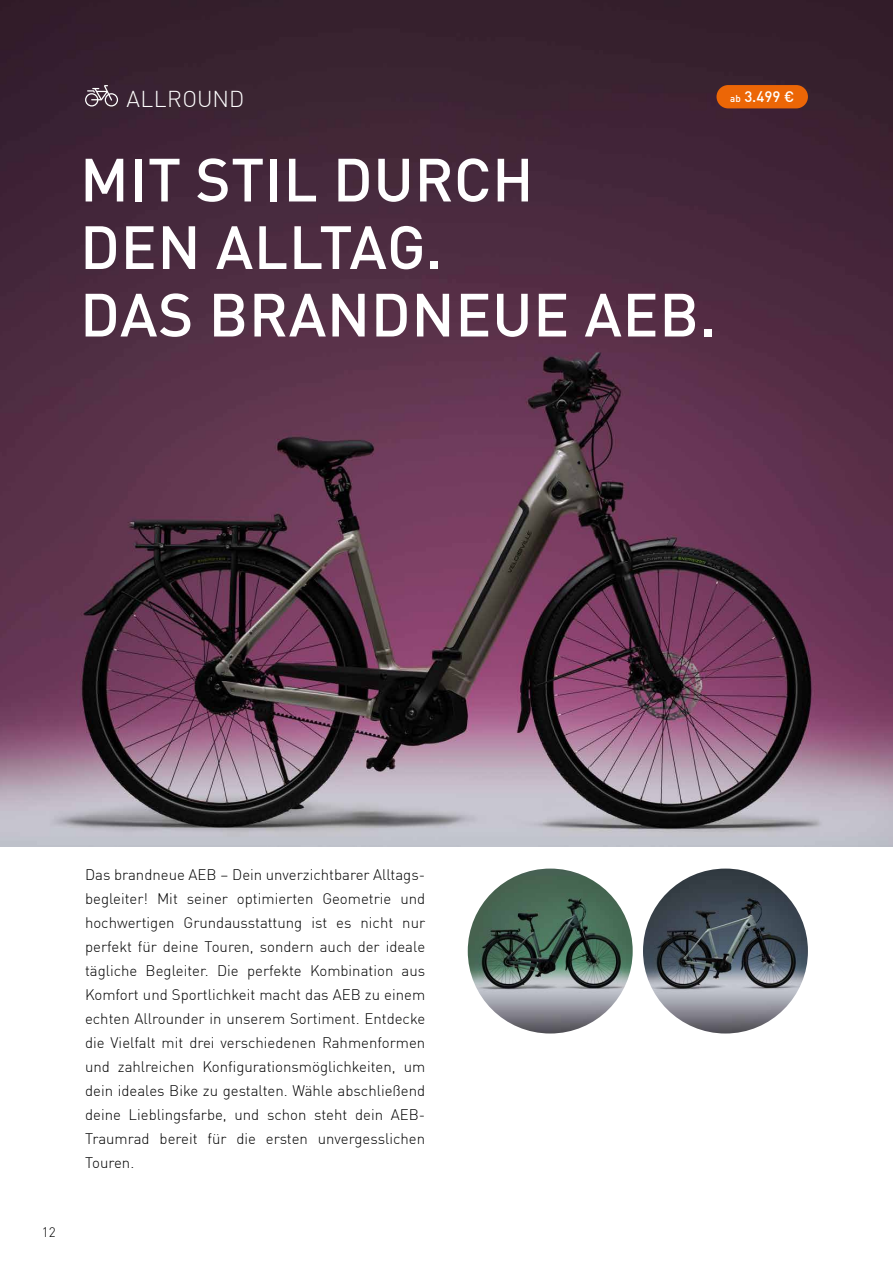
<style>
.page{position:relative;width:893px;height:1263px;background:#fff}
.page>*{position:absolute;margin:0;border:0;box-sizing:border-box;transform-origin:0 0}
.t1{font:500 60px/67.5px "FFDIN Profor IIC";letter-spacing:.01em;color:#fff}
.t2{font:300 22.5px "FFDIN Profor IIC";letter-spacing:.01em;color:#fff}
.t3{font:300 15px/24px "FFDIN Profor IIC";color:#000;text-align:justify}
.t4{font:500 15px "FFDIN Profor IIC";color:#fff}
.t5{font:300 13.5px "FFDIN Profor IIC";color:#000}
.s1{font-size:9.75px}
</style>
<div class="page">
<img style="left:0;top:0;width:893px;height:846px">
<svg style="left:85px;top:85px;width:33px;height:22px"></svg>
<div style="left:716px;top:85px;width:92px;height:23px;background:#ec6606;border-radius:12px"></div>
<img style="left:468px;top:868px;width:165px;height:165px;border-radius:82px">
<img style="left:643px;top:868px;width:165px;height:165px;border-radius:82px">
<h2 class="t2" style="left:126px;top:81px;width:119px">ALLROUND</h2>
<p class="t4" style="left:730px;top:85px;width:66px"><span class="s1">ab</span> 3.499 €</p>
<h1 class="t1" style="left:80px;top:142px;width:637px">MIT STIL DURCH<br>DEN ALLTAG.<br>DAS BRANDNEUE AEB.</h1>
<p class="t5" style="left:42px;top:1222px;width:15px">12</p>
<p class="t3" style="left:85px;top:862px;width:342px">Das brandneue AEB – Dein unverzichtbarer Alltags&shy;begleiter! Mit seiner optimierten Geometrie und hochwertigen Grundausstattung ist es nicht nur perfekt für deine Touren, sondern auch der ideale tägliche Begleiter. Die perfekte Kombination aus Komfort und Sportlichkeit macht das AEB zu einem echten Allrounder in unserem Sortiment. Entdecke die Vielfalt mit drei verschiedenen Rahmenformen und zahlreichen Konfigurationsmöglichkeiten, um dein ideales Bike zu gestalten. Wähle abschließend deine Lieblingsfarbe, und schon steht dein AEB-Traumrad bereit für die ersten unvergesslichen Touren.</p>
</div>
